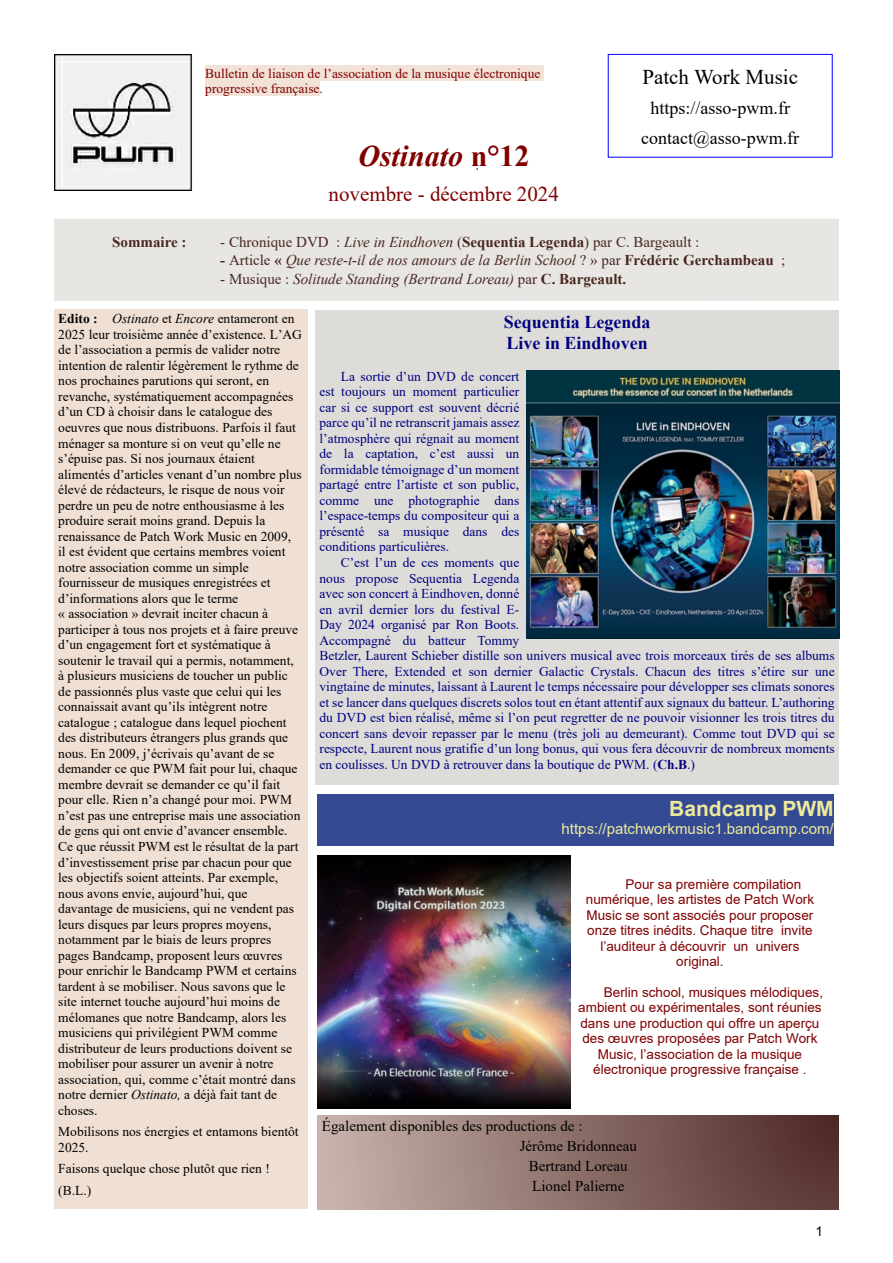
<style>
.page{position:relative;width:893px;height:1263px;background:#fff}
.page>*{position:absolute;margin:0;border:0;box-sizing:border-box;transform-origin:0 0}
.t1{font:italic 700 30px "Times New Roman";color:#800000}
.t2{font:21px "Times New Roman";color:#800000}
.t3{font:21px "Times New Roman";color:#000}
.t4{font:700 21px "Arial";color:#eee99a}
.t5{font:18px/29.7px "Times New Roman";color:#000;text-align:center}
.t6{font:700 18px/20.7px "Times New Roman";color:#000080}
.t7{font:italic 15px "Times New Roman";color:#4a2621}
.t8{font:15px "Times New Roman";color:#000}
.t9{font:15px "Times New Roman";color:#4a2621}
.t10{font:15px "Arial";color:#eee99a}
.t11{font:700 15px "Times New Roman";color:#4a2621}
.t12{font:13.5px/15.5px "Times New Roman";color:#000}
.t13{font:13.5px/15.5px "Times New Roman";color:#000080;text-align:justify}
.t14{font:13.5px "Arial";color:#800000}
.t15{font:13.5px/15.5px "Times New Roman";color:#800000}
.t16{font:13.5px "Arial";color:#000}
.s1{font-style:normal}
.s2{font-style:italic}
.s3{font-weight:700}
.s4{font-weight:700;font-style:normal}
</style>
<div class="page">
<div style="left:54px;top:310px;width:253px;height:899px;background:#f0e0d3"></div>
<div style="left:205px;top:65px;width:335px;height:16px;background:#f2e2d8"></div>
<hr style="left:540px;top:65px;width:4px;height:16px;background:#f2e2d8">
<div style="left:205px;top:81px;width:115px;height:15px;background:#f2e2d8"></div>
<div style="left:608px;top:54px;width:225px;height:104px;border:1px solid #00f"></div>
<div style="left:54px;top:219px;width:785px;height:82px;background:#e7e6e3"></div>
<img style="left:54px;top:54px;width:138px;height:137px">
<div style="left:315px;top:310px;width:524px;height:474px;background:#dddcd8"></div>
<img style="left:526px;top:370px;width:313px;height:269px">
<img style="left:318px;top:856px;width:252px;height:252px">
<div style="left:318px;top:795px;width:516px;height:51px;background:#344b94"></div>
<svg style="left:360px;top:1115px;width:479px;height:94px;background:#876964"></svg>
<p class="t15" style="left:205px;top:65px;width:337px">Bulletin de liaison de l’association de la musique électronique progressive française.</p>
<h1 class="t1" style="left:358px;top:135px;width:173px">Ostinato <span class="s1">n°12</span></h1>
<h2 class="t2" style="left:328px;top:179px;width:232px">novembre - décembre 2024</h2>
<h2 class="t3" style="left:642px;top:62px;width:157px">Patch Work Music</h2>
<h3 class="t5" style="left:641px;top:93px;width:160px">https://asso-pwm.fr contact@asso-pwm.fr</h3>
<p class="t11" style="left:112px;top:231px;width:76px">Sommaire :</p>
<p class="t9" style="left:220px;top:231px;width:481px">- Chronique DVD : <span class="s2">Live in Eindhoven</span> (<span class="s3">Sequentia Legenda</span>) par C. Bargeault :</p>
<p class="t7" style="left:220px;top:250px;width:567px"><span class="s4">-</span> <span class="s1">Article</span> <span class="s4">«</span> Que reste-t-il de nos amours de la Berlin School <span class="s1">? » par</span> <span class="s4">Frédéric Gerchambeau</span> <span class="s1">;</span></p>
<p class="t7" style="left:220px;top:269px;width:408px"><span class="s1">- Musique :</span> Solitude Standing (Bertrand Loreau) <span class="s1">par</span> <span class="s4">C. Bargeault.</span></p>
<p class="t12" style="left:58px;top:311px;width:245px"><span class="s3">Edito :</span> <span class="s2">Ostinato</span> et <span class="s2">Encore</span> entameront en 2025 leur troisième année d’existence. L’AG de l’association a permis de valider notre intention de ralentir légèrement le rythme de nos prochaines parutions qui seront, en revanche, systématiquement accompagnées d’un CD à choisir dans le catalogue des oeuvres que nous distribuons. Parfois il faut ménager sa monture si on veut qu’elle ne s’épuise pas. Si nos journaux étaient alimentés d’articles venant d’un nombre plus élevé de rédacteurs, le risque de nous voir perdre un peu de notre enthousiasme à les produire serait moins grand. Depuis la renaissance de Patch Work Music en 2009, il est évident que certains membres voient notre association comme un simple fournisseur de musiques enregistrées et d’informations alors que le terme<br>« association » devrait inciter chacun à participer à tous nos projets et à faire preuve d’un engagement fort et systématique à soutenir le travail qui a permis, notamment, à plusieurs musiciens de toucher un public de passionnés plus vaste que celui qui les connaissait avant qu’ils intègrent notre catalogue ; catalogue dans lequel piochent des distributeurs étrangers plus grands que nous. En 2009, j’écrivais qu’avant de se demander ce que PWM fait pour lui, chaque membre devrait se demander ce qu’il fait pour elle. Rien n’a changé pour moi. PWM n’est pas une entreprise mais une association de gens qui ont envie d’avancer ensemble.<br>Ce que réussit PWM est le résultat de la part d’investissement prise par chacun pour que les objectifs soient atteints. Par exemple, nous avons envie, aujourd’hui, que davantage de musiciens, qui ne vendent pas leurs disques par leurs propres moyens, notamment par le biais de leurs propres pages Bandcamp, proposent leurs œuvres pour enrichir le Bandcamp PWM et certains tardent à se mobiliser. Nous savons que le site internet touche aujourd’hui moins de mélomanes que notre Bandcamp, alors les musiciens qui privilégient PWM comme distributeur de leurs productions doivent se mobiliser pour assurer un avenir à notre association, qui, comme c’était montré dans notre dernier <span class="s2">Ostinato,</span> a déjà fait tant de choses.</p>
<p class="t12" style="left:58px;top:1123px;width:242px">Mobilisons nos énergies et entamons bientôt<br>2025.</p>
<p class="t12" style="left:58px;top:1158px;width:213px;line-height:21.5px">Faisons quelque chose plutôt que rien ! (B.L.)</p>
<h3 class="t6" style="left:504px;top:311px;width:148px">Sequentia Legenda<br>Live in Eindhoven</h3>
<p class="t13" style="left:319px;top:368px;width:201px;text-indent:21px">La sortie d’un DVD de concert est toujours un moment particulier car si ce support est souvent décrié parce qu’il ne retranscrit jamais assez l’atmosphère qui régnait au moment de la captation, c’est aussi un formidable témoignage d’un moment partagé entre l’artiste et son public, comme une photographie dans l’espace-temps du compositeur qui a présenté sa musique dans des conditions particulières.</p>
<p class="t13" style="left:319px;top:554px;width:517px;text-align:left;text-indent:21px">C’est l’un de ces moments que<br>nous propose Sequentia Legenda<br>avec son concert à Eindhoven, donné<br>en avril dernier lors du festival E-<br>Day 2024 organisé par Ron Boots.<br>Accompagné du batteur Tommy<br>Betzler, Laurent Schieber distille son univers musical avec trois morceaux tirés de ses albums Over There, Extended et son dernier Galactic Crystals. Chacun des titres s’étire sur une vingtaine de minutes, laissant à Laurent le temps nécessaire pour développer ses climats sonores et se lancer dans quelques discrets solos tout en étant attentif aux signaux du batteur. L’authoring du DVD est bien réalisé, même si l’on peut regretter de ne pouvoir visionner les trois titres du concert sans devoir repasser par le menu (très joli au demeurant). Comme tout DVD qui se respecte, Laurent nous gratifie d’un long bonus, qui vous fera découvrir de nombreux moments en coulisses. Un DVD à retrouver dans la boutique de PWM. (<span class="s3">Ch.B</span>.)</p>
<h2 class="t4" style="left:669px;top:794px;width:166px">Bandcamp PWM</h2>
<p class="t10" style="left:562px;top:819px;width:274px">https://patchworkmusic1.bandcamp.com/</p>
<p class="t14" style="left:626px;top:875px;width:177px">Pour sa première compilation</p>
<p class="t14" style="left:586px;top:890px;width:230px">numérique, les artistes de Patch Work</p>
<p class="t14" style="left:586px;top:906px;width:228px">Music se sont associés pour proposer</p>
<p class="t14" style="left:587px;top:921px;width:227px">onze titres inédits. Chaque titre invite</p>
<p class="t14" style="left:600px;top:937px;width:201px">l’auditeur à découvrir un univers</p>
<p class="t14" style="left:676px;top:952px;width:49px">original.</p>
<p class="t14" style="left:604px;top:983px;width:221px">Berlin school, musiques mélodiques,</p>
<p class="t14" style="left:578px;top:998px;width:245px">ambient ou expérimentales, sont réunies</p>
<p class="t14" style="left:580px;top:1014px;width:240px">dans une production qui offre un aperçu</p>
<p class="t14" style="left:582px;top:1029px;width:237px">des œuvres proposées par Patch Work</p>
<p class="t14" style="left:598px;top:1045px;width:206px">Music, l’association de la musique</p>
<p class="t14" style="left:593px;top:1060px;width:215px">électronique progressive française .</p>
<p class="t8" style="left:322px;top:1115px;width:262px">Également disponibles des productions de :</p>
<p class="t8" style="left:520px;top:1135px;width:119px">Jérôme Bridonneau</p>
<p class="t8" style="left:529px;top:1155px;width:100px">Bertrand Loreau</p>
<p class="t8" style="left:532px;top:1176px;width:94px">Lionel Palierne</p>
<p class="t16" style="left:815px;top:1222px;width:9px">1</p>
</div>
